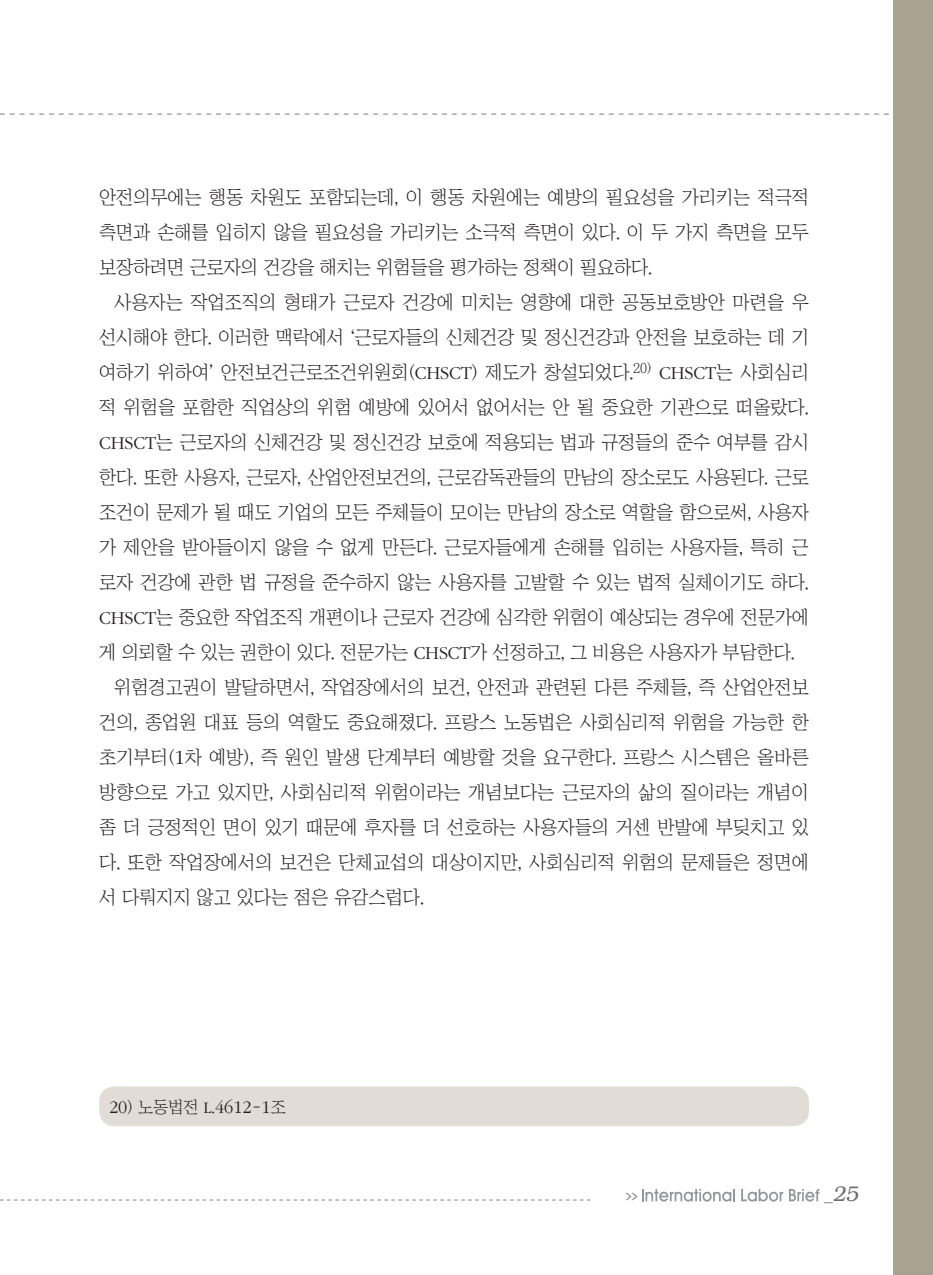
<style>
.page{position:relative;width:933px;height:1275px;background:#fff}
.page>*{position:absolute;margin:0;border:0;box-sizing:border-box;transform-origin:0 0}
.t1{font:italic 300 21px "Bookman";color:#6c6d70}
.t2{font:18.9px/35px "Chosunilbo NM";letter-spacing:-.005em;color:#231f20;text-align:justify}
.t3{font:16.62px "Chosunilbo NM";color:#231f20}
.t4{font:700 7.88px "Ko Pub Dotum";color:#939598;scale:2 1}
.s1{font-family:"ITC Garamond Std";font-weight:300}
.s2{font-family:"ITC Garamond Std";font-weight:300;font-size:20.82px}
.s3{font-family:"ITC Garamond Std";font-weight:300;font-size:18.38px}
.s4{font-family:"Helvetica";font-weight:400;font-style:normal;font-size:17.5px}
</style>
<div class="page">
<svg style="left:0;top:1199px;width:590px;height:1px"></svg>
<svg style="left:0;top:113px;width:889px;height:2px"></svg>
<div style="left:893px;top:0;width:40px;height:1275px;background:#aaa291"></div>
<svg style="left:642px;top:1189px;width:93px;height:13px"></svg>
<svg style="left:741px;top:1189px;width:42px;height:13px"></svg>
<svg style="left:789px;top:1189px;width:30px;height:12px"></svg>
<div style="left:99px;top:1086px;width:710px;height:40px;background:#e1dcd5;border-radius:15px"></div>
<p class="t2" style="left:99px;top:179px;width:711px">안전의무에는 행동 차원도 포함되는데, 이 행동 차원에는 예방의 필요성을 가리키는 적극적 측면과 손해를 입히지 않을 필요성을 가리키는 소극적 측면이 있다. 이 두 가지 측면을 모두 보장하려면 근로자의 건강을 해치는 위험들을 평가하는 정책이 필요하다.</p>
<p class="t2" style="left:114px;top:284px;width:696px">사용자는 작업조직의 형태가 근로자 건강에 미치는 영향에 대한 공동보호방안 마련을 우</p>
<p class="t2" style="left:99px;top:319px;width:711px">선시해야 한다. 이러한 맥락에서 ‘근로자들의 신체건강 및 정신건강과 안전을 보호하는 데 기</p>
<p class="t2" style="left:99px;top:354px;width:711px">여하기 위하여’ 안전보건근로조건위원회(<span class="s1">CHSCT</span>) 제도가 창설되었다.<sup>20)</sup> <span class="s1">CHSCT</span>는 사회심리</p>
<p class="t2" style="left:99px;top:389px;width:711px">적 위험을 포함한 직업상의 위험 예방에 있어서 없어서는 안 될 중요한 기관으로 떠올랐다.</p>
<p class="t2" style="left:99px;top:424px;width:711px"><span class="s1">CHSCT</span>는 근로자의 신체건강 및 정신건강 보호에 적용되는 법과 규정들의 준수 여부를 감시</p>
<p class="t2" style="left:99px;top:459px;width:711px">한다. 또한 사용자, 근로자, 산업안전보건의, 근로감독관들의 만남의 장소로도 사용된다. 근로</p>
<p class="t2" style="left:99px;top:494px;width:711px">조건이 문제가 될 때도 기업의 모든 주체들이 모이는 만남의 장소로 역할을 함으로써, 사용자</p>
<p class="t2" style="left:99px;top:529px;width:711px">가 제안을 받아들이지 않을 수 없게 만든다. 근로자들에게 손해를 입히는 사용자들, 특히 근</p>
<p class="t2" style="left:99px;top:564px;width:711px">로자 건강에 관한 법 규정을 준수하지 않는 사용자를 고발할 수 있는 법적 실체이기도 하다.</p>
<p class="t2" style="left:99px;top:599px;width:711px"><span class="s1">CHSCT</span>는 중요한 작업조직 개편이나 근로자 건강에 심각한 위험이 예상되는 경우에 전문가에</p>
<p class="t2" style="left:99px;top:634px;width:697px">게 의뢰할 수 있는 권한이 있다. 전문가는 <span class="s1">CHSCT</span>가 선정하고, 그 비용은 사용자가 부담한다.</p>
<p class="t2" style="left:114px;top:669px;width:696px">위험경고권이 발달하면서, 작업장에서의 보건, 안전과 관련된 다른 주체들, 즉 산업안전보</p>
<p class="t2" style="left:99px;top:704px;width:711px">건의, 종업원 대표 등의 역할도 중요해졌다. 프랑스 노동법은 사회심리적 위험을 가능한 한</p>
<p class="t2" style="left:99px;top:739px;width:711px">초기부터(<span class="s2">1</span>차 예방), 즉 원인 발생 단계부터 예방할 것을 요구한다. 프랑스 시스템은 올바른</p>
<p class="t2" style="left:99px;top:774px;width:711px">방향으로 가고 있지만, 사회심리적 위험이라는 개념보다는 근로자의 삶의 질이라는 개념이</p>
<p class="t2" style="left:99px;top:809px;width:711px">좀 더 긍정적인 면이 있기 때문에 후자를 더 선호하는 사용자들의 거센 반발에 부딪치고 있</p>
<p class="t2" style="left:99px;top:844px;width:711px">다. 또한 작업장에서의 보건은 단체교섭의 대상이지만, 사회심리적 위험의 문제들은 정면에</p>
<p class="t2" style="left:99px;top:879px;width:326px">서 다뤄지지 않고 있다는 점은 유감스럽다.</p>
<p class="t3" style="left:109px;top:1098px;width:178px"><span class="s3">20</span>) 노동법전 <span class="s1">L</span>.<span class="s3">4612</span>-<span class="s3">1</span>조</p>
<p class="t4" style="left:625px;top:1192px;width:8px">&gt;&gt;</p>
<p class="t1" style="left:824px;top:1182px;width:36px"><span class="s4">_</span>25</p>
</div>
